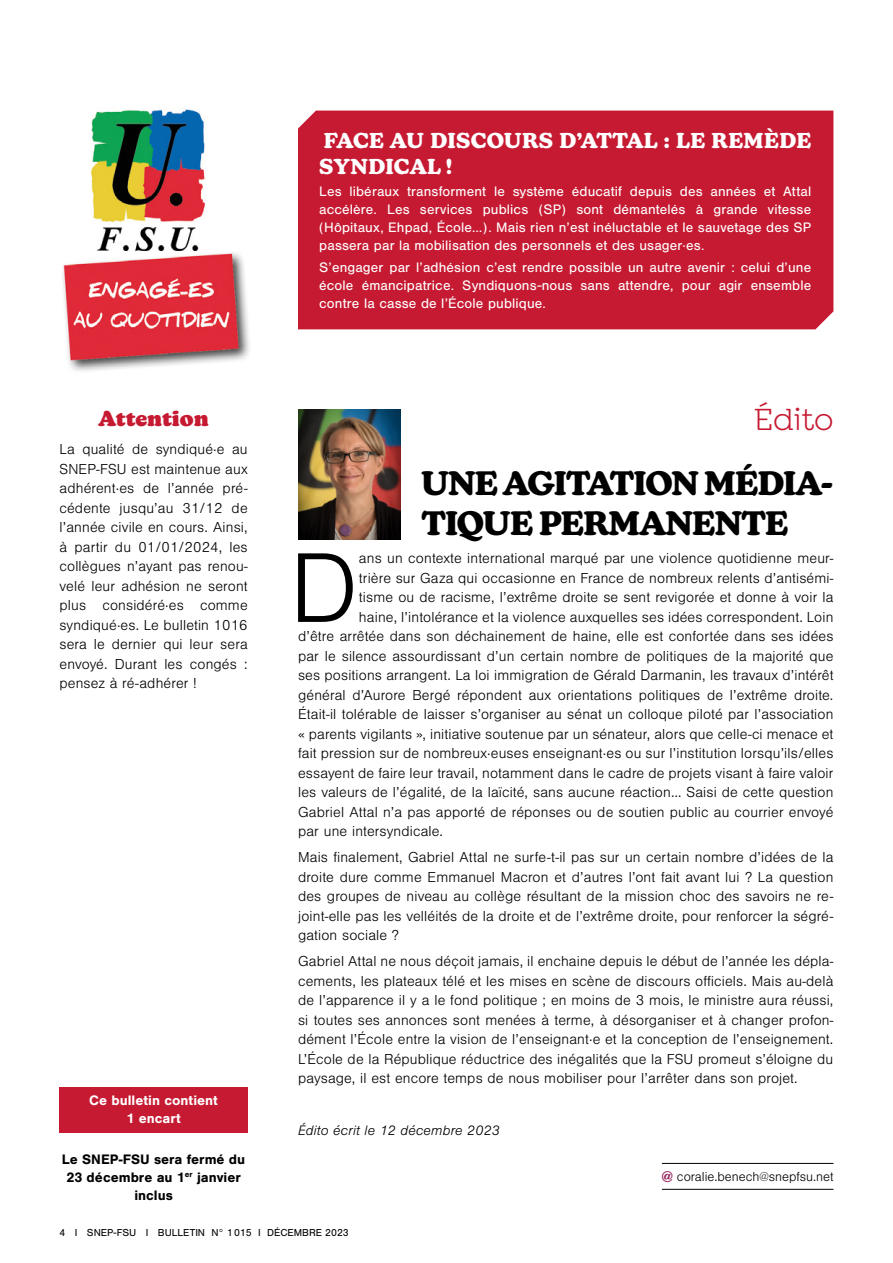
<style>
.page{position:relative;width:893px;height:1263px;background:#fff}
.page>*{position:absolute;margin:0;border:0;box-sizing:border-box;transform-origin:0 0}
.t1{font:300 102.75px "Nimbus San";color:#000}
.t2{font:700 33px/40.5px "New Kansas";letter-spacing:-.025em;color:#000}
.t3{font:31.5px "Winden Alt";color:#c61a32}
.t4{font:700 21px/25.5px "New Kansas";letter-spacing:.015em;color:#fff}
.t5{font:900 21px "New Kansas";color:#c61a32}
.t6{font:300 15px/19.5px "Nimbus San";letter-spacing:.01em;color:#000;text-align:justify}
.t7{font:14.25px/18px "Nimbus San";letter-spacing:.01em;color:#fff;text-align:justify}
.t8{font:700 14.25px/18px "Nimbus San";color:#000;text-align:center}
.t9{font:italic 300 14.25px "Nimbus San";letter-spacing:.01em;color:#000}
.t10{font:700 14.25px/18px "Nimbus San";color:#fff;text-align:center}
.t11{font:300 13.5px "Nimbus San";color:#000}
.t12{font:10.5px "Nimbus San";color:#000}
.s1{font-weight:900;font-size:16.5px;color:#992e63}
</style>
<div class="page">
<img style="left:62px;top:109px;width:187px;height:262px">
<hr style="left:662px;top:1163px;width:171px;height:1px;background:#000">
<hr style="left:662px;top:1189px;width:171px;height:1px;background:#000">
<img style="left:298px;top:409px;width:102px;height:130px">
<div style="left:298px;top:111px;width:535px;height:218px;background:#c61a32"></div>
<div style="left:60px;top:1087px;width:188px;height:46px;background:#c61a32"></div>
<h3 class="t5" style="left:99px;top:406px;width:112px">Attention</h3>
<p class="t6" style="left:60px;top:440px;width:190px">La qualité de syndiqué·e au SNEP-FSU est maintenue aux adhérent·es de l’année pré&shy;cédente jusqu’au 31/12 de l’année civile en cours. Ainsi, à partir du 01/01/2024, les collègues n’ayant pas renou&shy;velé leur adhésion ne seront plus considéré·es comme syndiqué·es. Le bulletin 1016 sera le dernier qui leur sera envoyé. Durant les congés : pensez à ré-adhérer !</p>
<p class="t10" style="left:89px;top:1092px;width:130px">Ce bulletin contient<br>1 encart</p>
<p class="t8" style="left:62px;top:1150px;width:185px">Le SNEP-FSU sera fermé du<br>23 décembre au 1<sup>er</sup> janvier inclus</p>
<h3 class="t4" style="left:319px;top:128px;width:493px">FACE AU DISCOURS D’ATTAL : LE REMÈDE<br>SYNDICAL !</h3>
<p class="t7" style="left:319px;top:182px;width:494px">Les libéraux transforment le système éducatif depuis des années et Attal accélère. Les services publics (SP) sont démantelés à grande vitesse (Hôpitaux, Ehpad, École…). Mais rien n’est inéluctable et le sauvetage des SP passera par la mobilisation des personnels et des usager·es.</p>
<p class="t7" style="left:319px;top:259px;width:494px">S’engager par l’adhésion c’est rendre possible un autre avenir : celui d’une école émancipatrice. Syndiquons-nous sans attendre, pour agir ensemble contre la casse de l’École publique.</p>
<h3 class="t3" style="left:754px;top:402px;width:81px">Édito</h3>
<h2 class="t2" style="left:421px;top:463px;width:414px">UNE AGITATION MÉDIA-<br>TIQUE PERMANENTE</h2>
<h1 class="t1" style="left:290px;top:534px;width:70px">D</h1>
<p class="t6" style="left:359px;top:549px;width:476px">ans un contexte international marqué par une violence quotidienne meur-</p>
<p class="t6" style="left:359px;top:569px;width:476px">trière sur Gaza qui occasionne en France de nombreux relents d’antisémi-</p>
<p class="t6" style="left:359px;top:588px;width:476px">tisme ou de racisme, l’extrême droite se sent revigorée et donne à voir la</p>
<p class="t6" style="left:359px;top:608px;width:476px">haine, l’intolérance et la violence auxquelles ses idées correspondent. Loin</p>
<p class="t6" style="left:298px;top:627px;width:537px">d’être arrêtée dans son déchainement de haine, elle est confortée dans ses idées</p>
<p class="t6" style="left:298px;top:647px;width:537px">par le silence assourdissant d’un certain nombre de politiques de la majorité que</p>
<p class="t6" style="left:298px;top:666px;width:537px">ses positions arrangent. La loi immigration de Gérald Darmanin, les travaux d’intérêt</p>
<p class="t6" style="left:298px;top:686px;width:537px">général d’Aurore Bergé répondent aux orientations politiques de l’extrême droite.</p>
<p class="t6" style="left:298px;top:705px;width:537px">Était-il tolérable de laisser s’organiser au sénat un colloque piloté par l’association</p>
<p class="t6" style="left:298px;top:725px;width:537px">« parents vigilants », initiative soutenue par un sénateur, alors que celle-ci menace et</p>
<p class="t6" style="left:298px;top:744px;width:537px">fait pression sur de nombreux·euses enseignant·es ou sur l’institution lorsqu’ils/elles</p>
<p class="t6" style="left:298px;top:764px;width:537px">essayent de faire leur travail, notamment dans le cadre de projets visant à faire valoir</p>
<p class="t6" style="left:298px;top:783px;width:537px">les valeurs de l’égalité, de la laïcité, sans aucune réaction… Saisi de cette question</p>
<p class="t6" style="left:298px;top:803px;width:537px">Gabriel Attal n’a pas apporté de réponses ou de soutien public au courrier envoyé</p>
<p class="t6" style="left:298px;top:822px;width:147px">par une intersyndicale.</p>
<p class="t6" style="left:298px;top:848px;width:537px">Mais finalement, Gabriel Attal ne surfe-t-il pas sur un certain nombre d’idées de la droite dure comme Emmanuel Macron et d’autres l’ont fait avant lui ? La question des groupes de niveau au collège résultant de la mission choc des savoirs ne re&shy;joint-elle pas les velléités de la droite et de l’extrême droite, pour renforcer la ségré&shy;gation sociale ?</p>
<p class="t6" style="left:298px;top:952px;width:537px">Gabriel Attal ne nous déçoit jamais, il enchaine depuis le début de l’année les dépla&shy;cements, les plateaux télé et les mises en scène de discours officiels. Mais au-delà de l’apparence il y a le fond politique ; en moins de 3 mois, le ministre aura réussi, si toutes ses annonces sont menées à terme, à désorganiser et à changer profon&shy;dément l’École entre la vision de l’enseignant·e et la conception de l’enseignement.<br>L’École de la République réductrice des inégalités que la FSU promeut s’éloigne du paysage, il est encore temps de nous mobiliser pour l’arrêter dans son projet.</p>
<p class="t9" style="left:298px;top:1122px;width:203px">Édito écrit le 12 décembre 2023</p>
<p class="t11" style="left:662px;top:1169px;width:173px"><span class="s1">@</span> coralie.benech@snepfsu.net</p>
<p class="t12" style="left:60px;top:1227px;width:291px">4 I SNEP-FSU I BULLETIN N° 1015 I DÉCEMBRE 2023</p>
</div>
